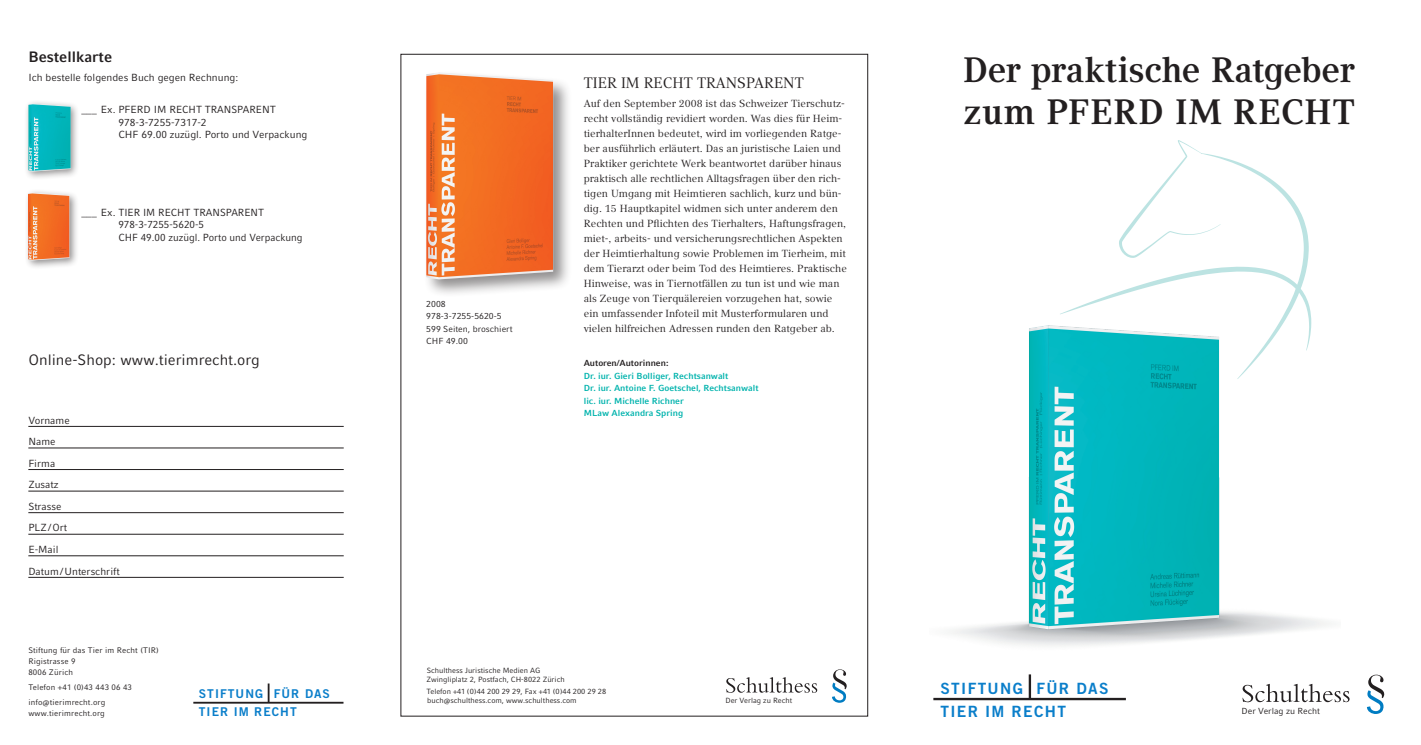
<style>
.page{position:relative;width:1421px;height:745px;background:#fff}
.page>*{position:absolute;margin:0;border:0;box-sizing:border-box;transform-origin:0 0}
.t1{font:700 35px/42px "Compatil Text LT";letter-spacing:.005em;color:#231f20}
.t2{font:15.5px/23.1px "Trade Gothic Bold Two";letter-spacing:.085em;color:#0a7eca}
.t3{font:15px "Compatil Fact LT";color:#231f20}
.t4{font:15px "Compatil Text LT";color:#231f20}
.t5{font:700 15px "Compatil Fact LT Pro";color:#231f20}
.t6{font:12.12px/18px "Trade Gothic Bold Two";letter-spacing:.085em;color:#0a7eca}
.t7{font:10.25px/15px "Compatil Text LT";color:#231f20;scale:1.04 1}
.t8{font:10.25px/21.5px "Compatil Fact LT";color:#231f20}
.t9{font:700 8.75px/12.5px "Compatil Fact LT";color:#00b3ad}
.t10{font:8.75px/12.5px "Compatil Fact LT";color:#231f20}
.t11{font:700 8.75px "Compatil Fact LT";color:#231f20}
.t12{font:8px/11.2px "Compatil Fact LT Pro";letter-spacing:.015em;color:#231f20}
.t13{font:7.5px/8.8px "Compatil Fact LT";color:#231f20}
.t14{font:7.38px "Compatil Fact LT";color:#231f20}
</style>
<div class="page">
<svg style="left:1242px;top:683px;width:107px;height:18px"></svg>
<svg style="left:1367px;top:674px;width:17px;height:39px"></svg>
<hr style="left:933px;top:697px;width:193px;height:2px;background:#231f20">
<hr style="left:1029px;top:674px;width:2px;height:24px;background:#231f20">
<img style="left:951px;top:325px;width:379px;height:321px">
<div style="left:423px;top:70px;width:149px;height:227px;background:#231f20;opacity:.5"></div>
<img style="left:423px;top:70px;width:149px;height:219px">
<hr style="left:28px;top:426px;width:316px;height:1px;background:#231f20">
<hr style="left:28px;top:447px;width:316px;height:1px;background:#231f20">
<hr style="left:28px;top:469px;width:316px;height:1px;background:#231f20">
<hr style="left:28px;top:490px;width:316px;height:1px;background:#231f20">
<hr style="left:28px;top:512px;width:316px;height:1px;background:#231f20">
<hr style="left:28px;top:533px;width:316px;height:1px;background:#231f20">
<hr style="left:28px;top:555px;width:316px;height:1px;background:#231f20">
<hr style="left:28px;top:576px;width:316px;height:1px;background:#231f20">
<svg style="left:726px;top:677px;width:91px;height:15px"></svg>
<svg style="left:832px;top:669px;width:15px;height:33px"></svg>
<div style="left:24px;top:99px;width:56px;height:81px;background:#231f20;opacity:.5"></div>
<img style="left:24px;top:101px;width:50px;height:75px">
<div style="left:24px;top:188px;width:55px;height:81px;background:#231f20;opacity:.5"></div>
<img style="left:25px;top:190px;width:50px;height:75px">
<svg style="left:1060px;top:140px;width:251px;height:239px"></svg>
<hr style="left:193px;top:701px;width:150px;height:2px;background:#231f20">
<svg style="left:268px;top:683px;width:2px;height:19px"></svg>
<h3 class="t5" style="left:28px;top:48px;width:85px">Bestellkarte</h3>
<p class="t8" style="left:28px;top:66px;width:211px">Ich bestelle folgendes Buch gegen Rechnung:</p>
<p class="t8" style="left:118px;top:103px;width:191px;line-height:12.5px;text-indent:-37px">___ Ex. PFERD IM RECHT TRANSPARENT<br>978-3-7255-7317-2<br>CHF 69.00 zuzügl. Porto und Verpackung</p>
<p class="t8" style="left:118px;top:206px;width:186px;line-height:12.5px;text-indent:-37px">___ Ex. TIER IM RECHT TRANSPARENT<br>978-3-7255-5620-5<br>CHF 49.00 zuzügl. Porto und Verpackung</p>
<h3 class="t3" style="left:28px;top:350px;width:233px">Online-Shop: www.tierimrecht.org</h3>
<p class="t8" style="left:28px;top:409px;width:93px">Vorname<br>Name<br>Firma<br>Zusatz<br>Strasse<br>PLZ/Ort<br>E-Mail<br>Datum/Unterschrift</p>
<p class="t12" style="left:28px;top:644px;width:132px">Stiftung für das Tier im Recht (TIR)<br>Rigistrasse 9<br>8006 Zürich</p>
<p class="t12" style="left:28px;top:679px;width:105px;line-height:14.8px">Telefon +41 (0)43 443 06 43 info@tierimrecht.org</p>
<p class="t12" style="left:28px;top:707px;width:78px">www.tierimrecht.org</p>
<p class="t6" style="left:199px;top:684px;width:133px">STIFTUNG FÜR DAS<br>TIER IM RECHT</p>
<p class="t10" style="left:426px;top:297px;width:88px">2008<br>978-3-7255-5620-5<br>599 Seiten, broschiert<br>CHF 49.00</p>
<h3 class="t4" style="left:584px;top:74px;width:221px">TIER IM RECHT TRANSPARENT</h3>
<p class="t7" style="left:584px;top:96px;width:254px">Auf den September 2008 ist das Schweizer Tierschutz&shy;recht vollständig revidiert worden. Was dies für Heim&shy;tierhalterInnen bedeutet, wird im vorliegenden Ratge&shy;ber ausführlich erläutert. Das an juristische Laien und Praktiker gerichtete Werk beantwortet darüber hinaus praktisch alle rechtlichen Alltagsfragen über den rich&shy;tigen Umgang mit Heimtieren sachlich, kurz und bün&shy;dig. 15 Hauptkapitel widmen sich unter anderem den Rechten und Pflichten des Tierhalters, Haftungsfragen, miet-, arbeits- und versicherungsrechtlichen Aspekten der Heimtierhaltung sowie Problemen im Tierheim, mit dem Tierarzt oder beim Tod des Heimtieres. Praktische Hinweise, was in Tiernotfällen zu tun ist und wie man als Zeuge von Tierquälereien vorzugehen hat, sowie ein umfassender Infoteil mit Musterformularen und vielen hilfreichen Adressen runden den Ratgeber ab.</p>
<p class="t11" style="left:584px;top:358px;width:86px">Autoren/Autorinnen:</p>
<p class="t9" style="left:584px;top:369px;width:176px">Dr. iur. Gieri Bolliger, Rechtsanwalt<br>Dr. iur. Antoine F. Goetschel, Rechtsanwalt lic. iur. Michelle Richner<br>MLaw Alexandra Spring</p>
<h1 class="t1" style="left:963px;top:48px;width:393px">Der praktische Ratgeber zum PFERD IM RECHT</h1>
<p class="t13" style="left:426px;top:665px;width:140px">Schulthess Juristische Medien AG<br>Zwingliplatz 2, Postfach, CH-8022 Zürich</p>
<p class="t13" style="left:426px;top:686px;width:181px">Telefon +41 (0)44 200 29 29, Fax +41 (0)44 200 29 28 buch@schulthess.com, www.schulthess.com</p>
<p class="t14" style="left:725px;top:695px;width:68px">Der Verlag zu Recht</p>
<h2 class="t2" style="left:940px;top:675px;width:170px">STIFTUNG FÜR DAS<br>TIER IM RECHT</h2>
<p class="t10" style="left:1241px;top:704px;width:80px">Der Verlag zu Recht</p>
</div>
